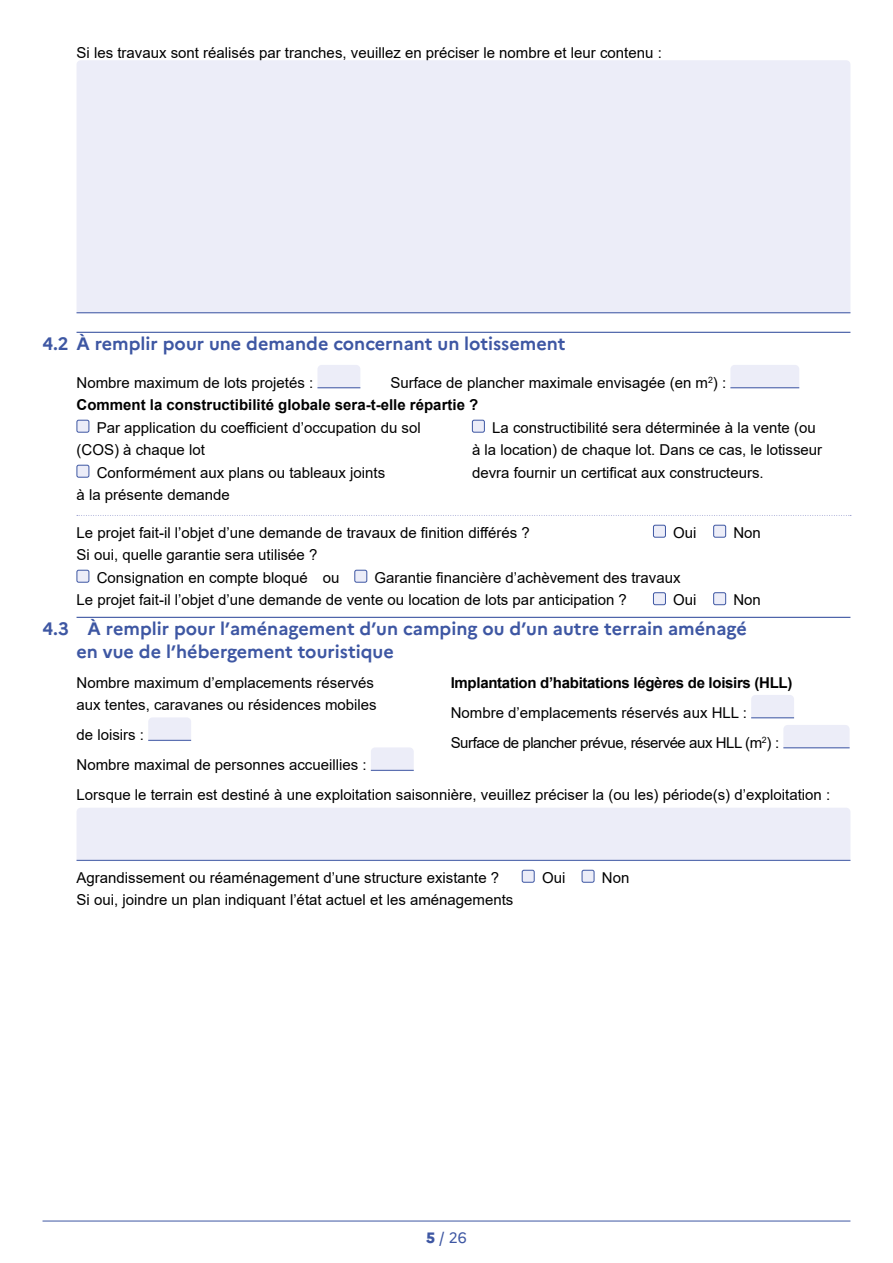
<style>
.page{position:relative;width:893px;height:1263px;background:#fff}
.page>*{position:absolute;margin:0;border:0;box-sizing:border-box;transform-origin:0 0}
.t1{font:700 18px/22.5px "Marianne";color:#3e57a3}
.t2{font:15px/22.5px "Arial";color:#000}
.t3{font:700 15px/22.5px "Arial";color:#000}
.t4{font:15px/30px "Arial";letter-spacing:-.03em;color:#000}
.t5{font:700 15px "Arial";letter-spacing:-.02em;color:#000}
.t6{font:15px "Marianne";color:#3e57a3}
.s1{font-weight:400}
.s2{font-weight:800}
</style>
<div class="page">
<hr style="left:43px;top:1221px;width:807px;height:1px;background:#3e57a3">
<div style="left:77px;top:60px;width:773px;height:252px;background:#ecedf8"></div>
<hr style="left:77px;top:312px;width:773px;height:1px;background:#3e57a3">
<hr style="left:77px;top:332px;width:773px;height:1px;background:#3e57a3">
<svg style="left:318px;top:365px;width:42px;height:22px"></svg>
<hr style="left:317px;top:387px;width:43px;height:1px;background:#3e57a3">
<div style="left:730px;top:365px;width:69px;height:22px;background:#ecedf8"></div>
<hr style="left:730px;top:387px;width:69px;height:1px;background:#3e57a3">
<div style="left:77px;top:420px;width:12px;height:12px;background:#ecedf8;border-radius:2px"></div>
<div style="left:77px;top:420px;width:12px;height:13px;border:1px solid #3e57a3;border-radius:2px"></div>
<div style="left:77px;top:465px;width:12px;height:12px;background:#ecedf8;border-radius:2px"></div>
<div style="left:77px;top:465px;width:12px;height:13px;border:1px solid #3e57a3;border-radius:2px"></div>
<div style="left:472px;top:420px;width:12px;height:12px;background:#ecedf8;border-radius:2px"></div>
<div style="left:472px;top:420px;width:13px;height:13px;border:1px solid #3e57a3;border-radius:2px"></div>
<svg style="left:77px;top:515px;width:774px;height:1px"></svg>
<div style="left:653px;top:525px;width:12px;height:12px;background:#ecedf8;border-radius:2px"></div>
<div style="left:653px;top:525px;width:13px;height:13px;border:1px solid #3e57a3;border-radius:2px"></div>
<div style="left:714px;top:525px;width:12px;height:12px;background:#ecedf8;border-radius:2px"></div>
<div style="left:713px;top:525px;width:13px;height:13px;border:1px solid #3e57a3;border-radius:2px"></div>
<div style="left:77px;top:570px;width:12px;height:12px;background:#ecedf8;border-radius:2px"></div>
<div style="left:77px;top:570px;width:12px;height:13px;border:1px solid #3e57a3;border-radius:2px"></div>
<div style="left:355px;top:570px;width:12px;height:12px;background:#ecedf8;border-radius:2px"></div>
<div style="left:354px;top:570px;width:13px;height:13px;border:1px solid #3e57a3;border-radius:2px"></div>
<div style="left:653px;top:593px;width:12px;height:12px;background:#ecedf8;border-radius:2px"></div>
<div style="left:653px;top:592px;width:13px;height:13px;border:1px solid #3e57a3;border-radius:2px"></div>
<div style="left:714px;top:593px;width:12px;height:12px;background:#ecedf8;border-radius:2px"></div>
<div style="left:713px;top:592px;width:13px;height:13px;border:1px solid #3e57a3;border-radius:2px"></div>
<hr style="left:77px;top:617px;width:773px;height:1px;background:#3e57a3">
<svg style="left:148px;top:717px;width:43px;height:23px"></svg>
<hr style="left:148px;top:740px;width:43px;height:1px;background:#3e57a3">
<svg style="left:371px;top:747px;width:43px;height:23px"></svg>
<hr style="left:371px;top:770px;width:43px;height:1px;background:#3e57a3">
<svg style="left:751px;top:695px;width:43px;height:22px"></svg>
<hr style="left:751px;top:717px;width:43px;height:1px;background:#3e57a3">
<svg style="left:783px;top:725px;width:67px;height:22px"></svg>
<hr style="left:783px;top:747px;width:67px;height:1px;background:#3e57a3">
<div style="left:77px;top:808px;width:773px;height:52px;background:#ecedf8"></div>
<hr style="left:77px;top:860px;width:773px;height:1px;background:#3e57a3">
<div style="left:522px;top:870px;width:12px;height:12px;background:#ecedf8;border-radius:2px"></div>
<div style="left:522px;top:870px;width:13px;height:13px;border:1px solid #3e57a3;border-radius:2px"></div>
<div style="left:582px;top:870px;width:12px;height:12px;background:#ecedf8;border-radius:2px"></div>
<div style="left:582px;top:870px;width:12px;height:13px;border:1px solid #3e57a3;border-radius:2px"></div>
<p class="t2" style="left:77px;top:41px;width:587px">Si les travaux sont réalisés par tranches, veuillez en préciser le nombre et leur contenu :</p>
<p class="t1" style="left:43px;top:332px;width:525px">4.2 À remplir pour une demande concernant un lotissement</p>
<p class="t2" style="left:77px;top:371px;width:238px">Nombre maximum de lots projetés :</p>
<p class="t3" style="left:77px;top:371px;width:651px;text-indent:314px"><span class="s1">Surface de plancher maximale envisagée (en m</span><sup>2</sup><span class="s1">) :<br></span>Comment la constructibilité globale sera-t-elle répartie ?</p>
<p class="t2" style="left:97px;top:416px;width:325px">Par application du coefficient d’occupation du sol</p>
<p class="t2" style="left:77px;top:438px;width:130px">(COS) à chaque lot</p>
<p class="t2" style="left:97px;top:461px;width:290px">Conformément aux plans ou tableaux joints</p>
<p class="t2" style="left:77px;top:483px;width:155px">à la présente demande</p>
<p class="t2" style="left:472px;top:416px;width:352px;text-indent:20px">La constructibilité sera déterminée à la vente (ou à la location) de chaque lot. Dans ce cas, le lotisseur devra fournir un certificat aux constructeurs.</p>
<p class="t2" style="left:77px;top:521px;width:455px">Le projet fait-il l’objet d’une demande de travaux de finition différés ?</p>
<p class="t2" style="left:673px;top:521px;width:25px">Oui</p>
<p class="t2" style="left:733px;top:521px;width:29px">Non</p>
<p class="t2" style="left:97px;top:543px;width:244px;text-indent:-20px">Si oui, quelle garantie sera utilisée ?<br>Consignation en compte bloqué ou</p>
<p class="t2" style="left:77px;top:566px;width:606px;text-indent:298px">Garantie financière d’achèvement des travaux<br>Le projet fait-il l’objet d’une demande de vente ou location de lots par anticipation ?</p>
<p class="t2" style="left:673px;top:588px;width:25px">Oui</p>
<p class="t2" style="left:733px;top:588px;width:29px">Non</p>
<p class="t1" style="left:77px;top:617px;width:672px;text-indent:-34px">4.3 À remplir pour l’aménagement d’un camping ou d’un autre terrain aménagé en vue de l’hébergement touristique</p>
<p class="t2" style="left:77px;top:671px;width:302px">Nombre maximum d’emplacements réservés aux tentes, caravanes ou résidences mobiles</p>
<p class="t2" style="left:77px;top:720px;width:292px;line-height:30px">de loisirs :<br>Nombre maximal de personnes accueillies :</p>
<p class="t5" style="left:451px;top:672px;width:343px">Implantation d’habitations légères de loisirs (HLL)</p>
<p class="t4" style="left:451px;top:697px;width:330px">Nombre d’emplacements réservés aux HLL :<br>Surface de plancher prévue, réservée aux HLL (m<sup>2</sup>) :</p>
<p class="t2" style="left:77px;top:783px;width:755px">Lorsque le terrain est destiné à une exploitation saisonnière, veuillez préciser la (ou les) période(s) d’exploitation :</p>
<p class="t2" style="left:77px;top:866px;width:424px">Agrandissement ou réaménagement d’une structure existante ?</p>
<p class="t2" style="left:542px;top:866px;width:25px">Oui</p>
<p class="t2" style="left:602px;top:866px;width:29px">Non</p>
<p class="t2" style="left:77px;top:888px;width:438px">Si oui, joindre un plan indiquant l’état actuel et les aménagements</p>
<p class="t6" style="left:426px;top:1228px;width:42px"><span class="s2">5</span> / 26</p>
</div>
